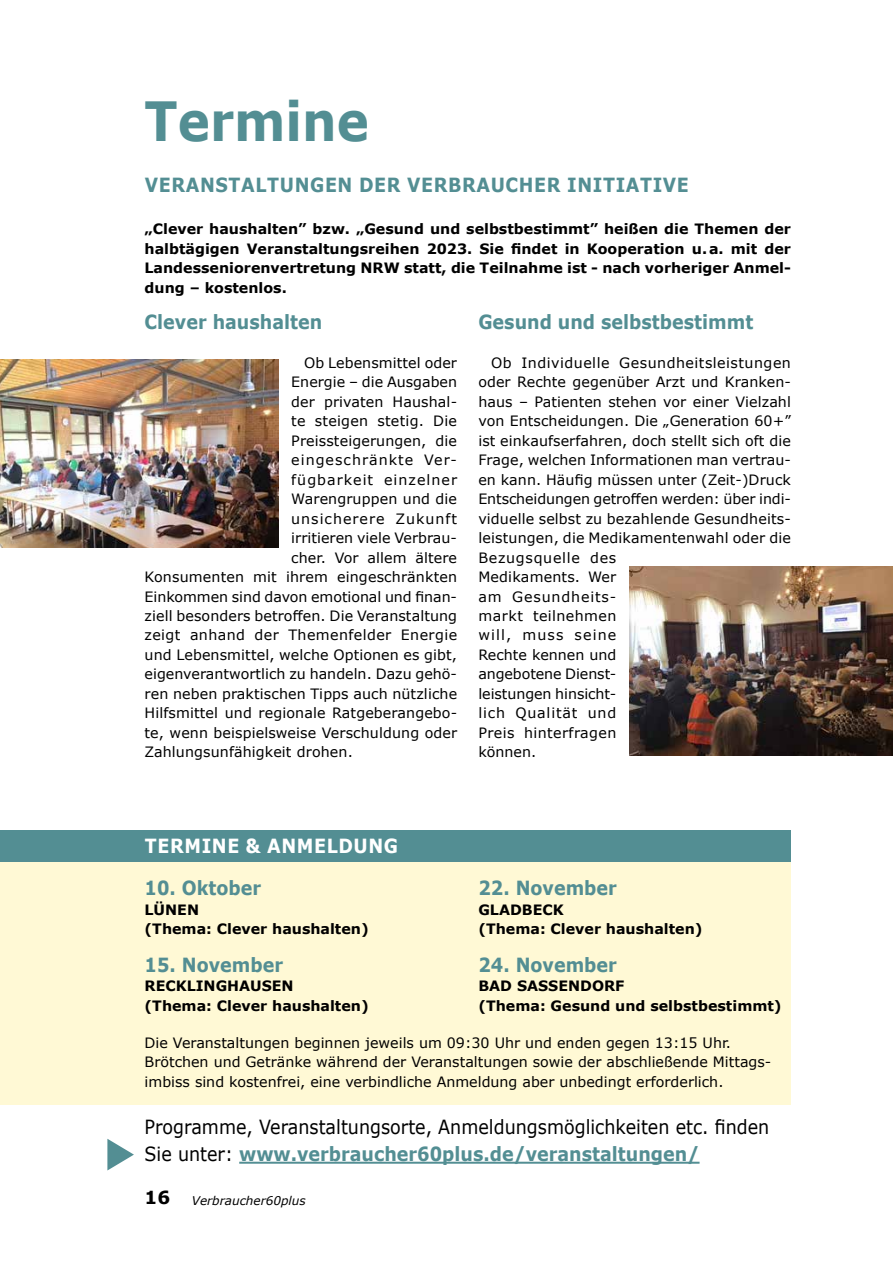
<style>
.page{position:relative;width:893px;height:1263px;background:#fff}
.page>*{position:absolute;margin:0;border:0;box-sizing:border-box;transform-origin:0 0}
.t1{font:700 54px "Verdana";color:#538e93;scale:.9 1}
.t2{font:19.5px/27px "Verdana";color:#000;scale:.9 1}
.t3{font:700 19.5px "Verdana";color:#538e93;scale:.9 1}
.t4{font:700 19.5px "Verdana";letter-spacing:.035em;color:#538e93;scale:.9 1}
.t5{font:700 19.5px "Verdana";letter-spacing:.035em;color:#fff;scale:.9 1}
.t6{font:14.25px/19.5px "Verdana";letter-spacing:.01em;color:#000}
.t7{font:700 14.25px/19.5px "Verdana";color:#000}
.t8{font:14.25px "Verdana";letter-spacing:.07em;color:#000}
.t9{font:14.25px "Verdana";letter-spacing:.03em;color:#000}
.t10{font:italic 12px "Verdana";color:#000}
.s1{font-weight:700;color:#538e93}
.s2{font-weight:700;font-style:normal;font-size:18px}
</style>
<div class="page">
<div style="left:0;top:830px;width:791px;height:64px;background:#538e93"></div>
<div style="left:0;top:862px;width:791px;height:242px;background:#fff9d5"></div>
<hr style="left:239px;top:1162px;width:461px;height:2px;background:#538e93">
<svg style="left:107px;top:1139px;width:27px;height:31px"></svg>
<img style="left:629px;top:566px;width:264px;height:189px">
<img style="left:0;top:359px;width:279px;height:188px">
<h1 class="t1" style="left:145px;top:83px;width:251px">Termine</h1>
<h2 class="t4" style="left:145px;top:171px;width:606px">VERANSTALTUNGEN DER VERBRAUCHER INITIATIVE</h2>
<p class="t7" style="left:145px;top:219px;width:648px;text-align:justify">„Clever haushalten” bzw. „Gesund und selbstbestimmt” heißen die Themen der halbtägigen Veranstaltungsreihen 2023. Sie findet in Kooperation u.a. mit der Landesseniorenvertretung NRW statt, die Teilnahme ist - nach vorheriger Anmel&shy;dung – kostenlos.</p>
<h2 class="t3" style="left:145px;top:308px;width:199px">Clever haushalten</h2>
<p class="t6" style="left:304px;top:352px;width:155px">Ob Lebensmittel oder</p>
<p class="t6" style="left:291px;top:372px;width:167px">Energie – die Ausgaben</p>
<p class="t6" style="left:291px;top:391px;width:167px">der privaten Haushal-</p>
<p class="t6" style="left:291px;top:411px;width:167px">te steigen stetig. Die</p>
<p class="t6" style="left:291px;top:430px;width:167px">Preissteigerungen, die</p>
<p class="t8" style="left:291px;top:450px;width:167px">eingeschränkte Ver-</p>
<p class="t8" style="left:291px;top:469px;width:167px">fügbarkeit einzelner</p>
<p class="t6" style="left:291px;top:489px;width:167px">Warengruppen und die</p>
<p class="t8" style="left:291px;top:508px;width:167px">unsicherere Zukunft</p>
<p class="t6" style="left:291px;top:528px;width:167px">irritieren viele Verbrau-</p>
<p class="t6" style="left:291px;top:547px;width:167px">cher. Vor allem ältere</p>
<p class="t6" style="left:145px;top:567px;width:314px">Konsumenten mit ihrem eingeschränkten</p>
<p class="t6" style="left:145px;top:586px;width:314px">Einkommen sind davon emotional und finan-</p>
<p class="t6" style="left:145px;top:606px;width:314px">ziell besonders betroffen. Die Veranstaltung</p>
<p class="t9" style="left:145px;top:625px;width:314px">zeigt anhand der Themenfelder Energie</p>
<p class="t6" style="left:145px;top:645px;width:314px">und Lebensmittel, welche Optionen es gibt,</p>
<p class="t6" style="left:145px;top:664px;width:314px">eigenverantwortlich zu handeln. Dazu gehö-</p>
<p class="t6" style="left:145px;top:684px;width:314px">ren neben praktischen Tipps auch nützliche</p>
<p class="t6" style="left:145px;top:703px;width:314px">Hilfsmittel und regionale Ratgeberangebo-</p>
<p class="t6" style="left:145px;top:723px;width:314px">te, wenn beispielsweise Verschuldung oder</p>
<p class="t6" style="left:145px;top:742px;width:210px">Zahlungsunfähigkeit drohen.</p>
<h2 class="t3" style="left:478px;top:308px;width:307px">Gesund und selbstbestimmt</h2>
<p class="t6" style="left:478px;top:352px;width:314px;text-indent:13px">Ob Individuelle Gesundheitsleistungen oder Rechte gegenüber Arzt und Kranken&shy;haus – Patienten stehen vor einer Vielzahl von Entscheidungen. Die „Generation 60+” ist einkaufserfahren, doch stellt sich oft die<br>Frage, welchen Informationen man vertrau&shy;en kann. Häufig müssen unter (Zeit-)Druck<br>Entscheidungen getroffen werden: über indi&shy;viduelle selbst zu bezahlende Gesundheits&shy;leistungen, die Medikamentenwahl oder die<br>Bezugsquelle des<br>Medikaments. Wer<br>am Gesundheits-<br>markt teilnehmen<br>will, muss seine<br>Rechte kennen und<br>angebotene Dienst-<br>leistungen hinsicht-<br>lich Qualität und<br>Preis hinterfragen<br>können.</p>
<h2 class="t5" style="left:145px;top:832px;width:283px">TERMINE &amp; ANMELDUNG</h2>
<h2 class="t3" style="left:145px;top:874px;width:131px">10. Oktober</h2>
<p class="t7" style="left:145px;top:899px;width:226px">LÜNEN<br>(Thema: Clever haushalten)</p>
<h2 class="t3" style="left:145px;top:951px;width:155px">15. November</h2>
<p class="t7" style="left:145px;top:976px;width:226px">RECKLINGHAUSEN<br>(Thema: Clever haushalten)</p>
<h2 class="t3" style="left:478px;top:874px;width:155px">22. November</h2>
<p class="t7" style="left:478px;top:899px;width:226px">GLADBECK<br>(Thema: Clever haushalten)</p>
<h2 class="t3" style="left:478px;top:951px;width:155px">24. November</h2>
<p class="t7" style="left:478px;top:976px;width:305px">BAD SASSENDORF<br>(Thema: Gesund und selbstbestimmt)</p>
<p class="t6" style="left:145px;top:1033px;width:628px">Die Veranstaltungen beginnen jeweils um 09:30 Uhr und enden gegen 13:15 Uhr.<br>Brötchen und Getränke während der Veranstaltungen sowie der abschließende Mittags&shy;imbiss sind kostenfrei, eine verbindliche Anmeldung aber unbedingt erforderlich.</p>
<h2 class="t2" style="left:145px;top:1113px;width:696px">Programme, Veranstaltungsorte, Anmeldungsmöglichkeiten etc. finden<br>Sie unter: <span class="s1">www.verbraucher60plus.de/veranstaltungen/</span></h2>
<p class="t10" style="left:145px;top:1192px;width:163px"><span class="s2">16</span> Verbraucher60plus</p>
</div>
